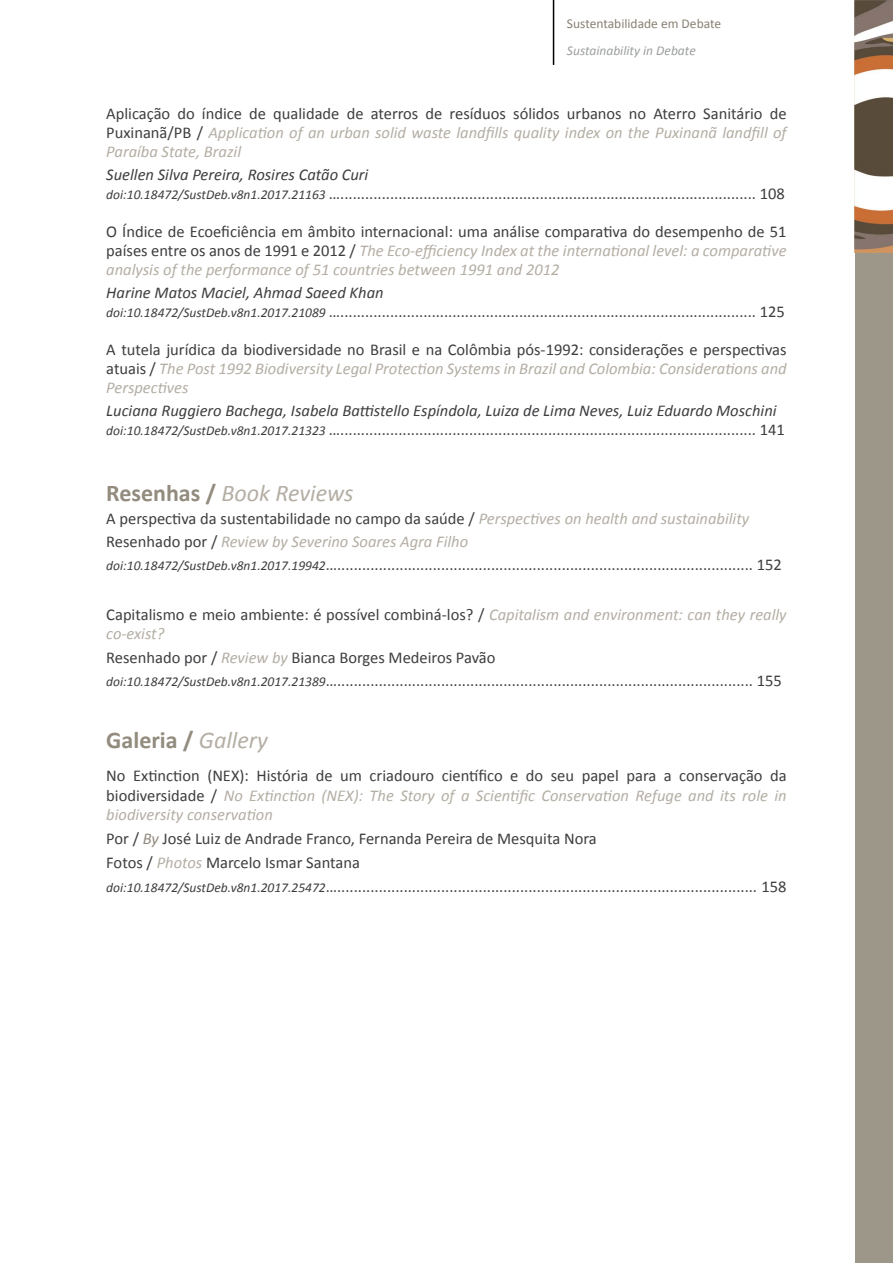
<style>
.page{position:relative;width:893px;height:1263px;background:#fff}
.page>*{position:absolute;margin:0;border:0;box-sizing:border-box;transform-origin:0 0}
.t1{font:italic 24px "Calibri";color:#b4aea4}
.t2{font:700 24px "Calibri";color:#928b7e}
.t3{font:16.5px/18.9px "Calibri";color:#3e3d40}
.t4{font:italic 16.5px/18.9px "Calibri";color:#b4aea4;text-align:justify}
.t5{font:13.5px "Calibri";color:#888172}
.t6{font:italic 13.5px "Calibri";color:#9c9e9f}
.s1{font-style:normal;color:#3e3d40}
.s2{font-style:italic}
.s3{font-style:italic;font-size:13.5px}
.s4{font-weight:700;font-style:normal;color:#928b7e}
.s5{font-style:italic;color:#b4aea4}
.s6{font-weight:400;font-style:italic;color:#b4aea4}
.s7{font-style:italic;color:#928b7e}
</style>
<div class="page">
<img style="left:855px;top:0;width:38px;height:253px">
<div style="left:855px;top:254px;width:38px;height:1009px;background:#9d978a"></div>
<hr style="left:553px;top:0;width:1px;height:65px;background:#000">
<p class="t5" style="left:567px;top:15px;width:156px">Sustentabilidade em Debate</p>
<p class="t6" style="left:567px;top:41px;width:130px">Sustainability in Debate</p>
<p class="t4" style="left:106px;top:103px;width:682px"><span class="s1">Aplicação do índice de qualidade de aterros de resíduos sólidos urbanos no Aterro Sanitário de Puxinanã/PB /</span> Application of an urban solid waste landfills quality index on the Puxinanã landfill of Paraíba State, Brazil</p>
<p class="t3" style="left:106px;top:165px;width:680px"><span class="s2">Suellen Silva Pereira, Rosires Catão Curi<br></span><span class="s3">doi:10.18472/SustDeb.v8n1.2017.21163</span> ….................................................................................................... 108</p>
<p class="t4" style="left:106px;top:221px;width:682px"><span class="s1">O Índice de Ecoeficiência em âmbito internacional: uma análise comparativa do desempenho de 51 países entre os anos de 1991 e 2012 /</span> The Eco-efficiency Index at the international level: a comparative analysis of the performance of 51 countries between 1991 and 2012</p>
<p class="t3" style="left:106px;top:283px;width:680px"><span class="s2">Harine Matos Maciel, Ahmad Saeed Khan<br></span><span class="s3">doi:10.18472/SustDeb.v8n1.2017.21089</span> ….................................................................................................... 125</p>
<p class="t4" style="left:106px;top:339px;width:682px"><span class="s1">A tutela jurídica da biodiversidade no Brasil e na Colômbia pós-1992: considerações e perspectivas atuais /</span> The Post 1992 Biodiversity Legal Protection Systems in Brazil and Colombia: Considerations and Perspectives</p>
<p class="t3" style="left:106px;top:401px;width:680px"><span class="s2">Luciana Ruggiero Bachega, Isabela Battistello Espíndola, Luiza de Lima Neves, Luiz Eduardo Moschini </span><span class="s3">doi:10.18472/SustDeb.v8n1.2017.21323</span> ….................................................................................................... 141</p>
<h1 class="t1" style="left:106px;top:476px;width:249px"><span class="s4">Resenhas /</span> Book Reviews</h1>
<p class="t3" style="left:106px;top:507px;width:677px;line-height:23.2px">A perspectiva da sustentabilidade no campo da saúde / <span class="s5">Perspectives on health and sustainability<br></span>Resenhado por / <span class="s5">Review by Severino Soares Agra Filho </span><span class="s3">doi:10.18472/SustDeb.v8n1.2017.19942</span>….................................................................................................... 152</p>
<p class="t3" style="left:106px;top:605px;width:682px">Capitalismo e meio ambiente: é possível combiná-los? / <span class="s5">Capitalism and environment: can they really co-exist?</span></p>
<p class="t3" style="left:106px;top:645px;width:677px;line-height:23.2px">Resenhado por / <span class="s5">Review by</span> Bianca Borges Medeiros Pavão <span class="s3">doi:10.18472/SustDeb.v8n1.2017.21389</span>….................................................................................................... 155</p>
<h1 class="t2" style="left:106px;top:725px;width:163px">Galeria / <span class="s6">Gallery</span></h1>
<p class="t3" style="left:106px;top:765px;width:682px;line-height:19.8px;text-align:justify">No Extinction (NEX): História de um criadouro científico e do seu papel para a conservação da biodiversidade / <span class="s5">No Extinction (NEX): The Story of a Scientific Conservation Refuge and its role in biodiversity conservation</span></p>
<p class="t3" style="left:106px;top:827px;width:682px;line-height:24px">Por / <span class="s7">By</span> José Luiz de Andrade Franco, Fernanda Pereira de Mesquita Nora<br>Fotos / <span class="s5">Photos</span> Marcelo Ismar Santana <span class="s3">doi:10.18472/SustDeb.v8n1.2017.25472</span>…..................................................................................................... 158</p>
</div>
